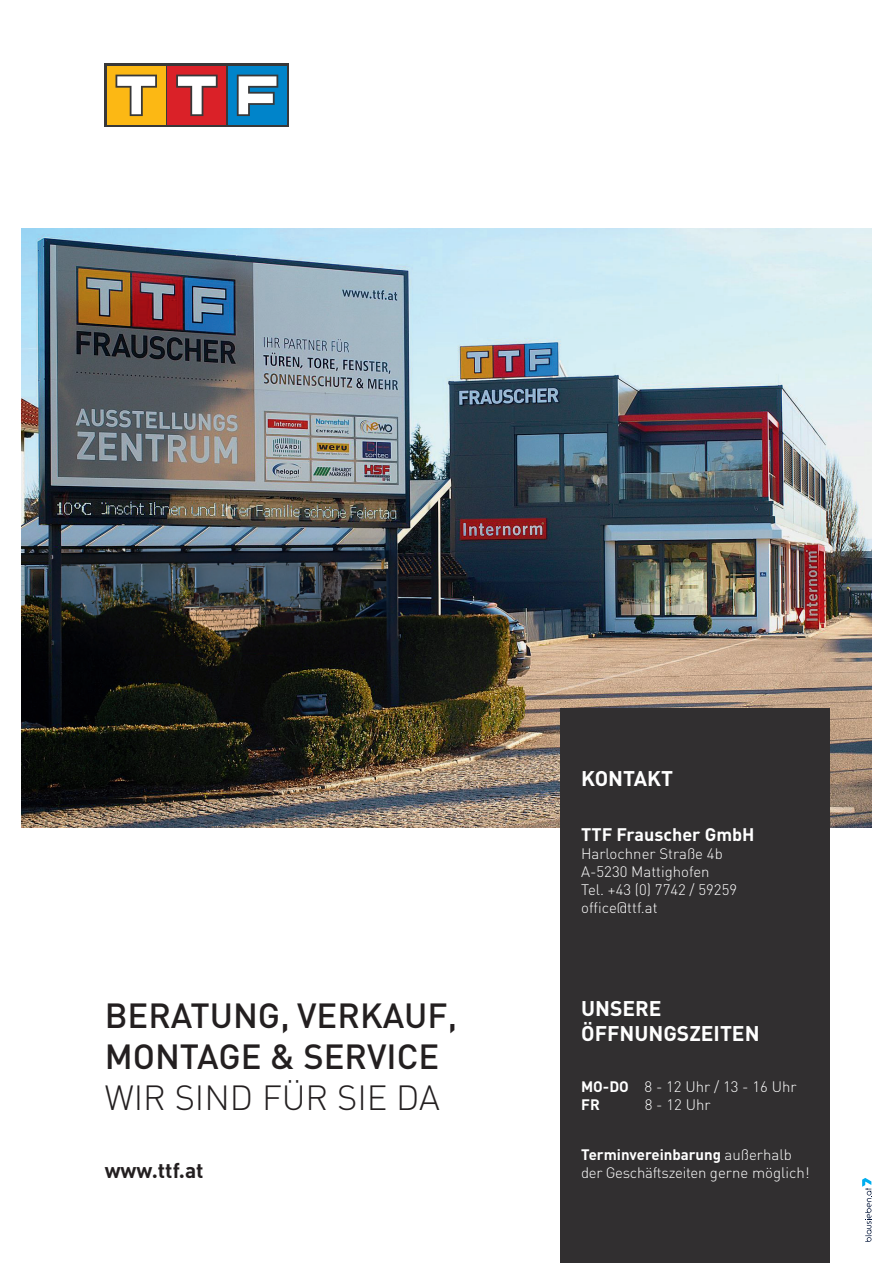
<style>
.page{position:relative;width:893px;height:1263px;background:#fff}
.page>*{position:absolute;margin:0;border:0;box-sizing:border-box;transform-origin:0 0}
.t1{font:500 34.5px/41.4px "DIN";color:#231f20}
.t2{font:300 34.5px "DIN";color:#231f20}
.t3{font:700 21px/25.2px "DIN";color:#fff}
.t4{font:21px "DIN Bold Alternate";color:#231f20}
.t5{font:700 18px "DIN";color:#fff}
.t6{font:300 15px/18px "DIN";color:#fff}
.t7{font:300 15px/18px "DIN";letter-spacing:-.02em;color:#fff}
.s1{font-weight:700}
</style>
<div class="page">
<img style="left:21px;top:228px;width:851px;height:600px">
<svg style="left:862px;top:1178px;width:10px;height:64px"></svg>
<div style="left:560px;top:708px;width:269px;height:555px;background:#312f30"></div>
<svg style="left:105px;top:64px;width:184px;height:63px"></svg>
<div style="left:107px;top:66px;width:58px;height:58px;background:#fcb814"></div>
<div style="left:168px;top:66px;width:58px;height:58px;background:#da2128"></div>
<div style="left:228px;top:66px;width:59px;height:58px;background:#0084ca"></div>
<svg style="left:116px;top:75px;width:162px;height:41px"></svg>
<h1 class="t1" style="left:105px;top:993px;width:354px">BERATUNG, VERKAUF,<br>MONTAGE &amp; SERVICE</h1>
<h1 class="t2" style="left:105px;top:1077px;width:337px">WIR SIND FÜR SIE DA</h1>
<h2 class="t4" style="left:105px;top:1156px;width:100px">www.ttf.at</h2>
<h2 class="t3" style="left:581px;top:765px;width:93px">KONTAKT</h2>
<p class="t5" style="left:581px;top:822px;width:175px">TTF Frauscher GmbH</p>
<p class="t6" style="left:581px;top:844px;width:157px">Harlochner Straße 4b<br>A-5230 Mattighofen<br>Tel. +43 (0) 7742 / 59259 office@ttf.at</p>
<h2 class="t3" style="left:581px;top:995px;width:180px">UNSERE<br>ÖFFNUNGSZEITEN</h2>
<p class="t6" style="left:581px;top:1078px;width:217px"><span class="s1">MO-DO</span> 8 - 12 Uhr / 13 - 16 Uhr<br><span class="s1">FR</span></p>
<p class="t6" style="left:645px;top:1096px;width:67px">8 - 12 Uhr</p>
<p class="t7" style="left:581px;top:1145px;width:230px"><span class="s1">Terminvereinbarung</span> außerhalb der Geschäftszeiten gerne möglich!</p>
</div>
